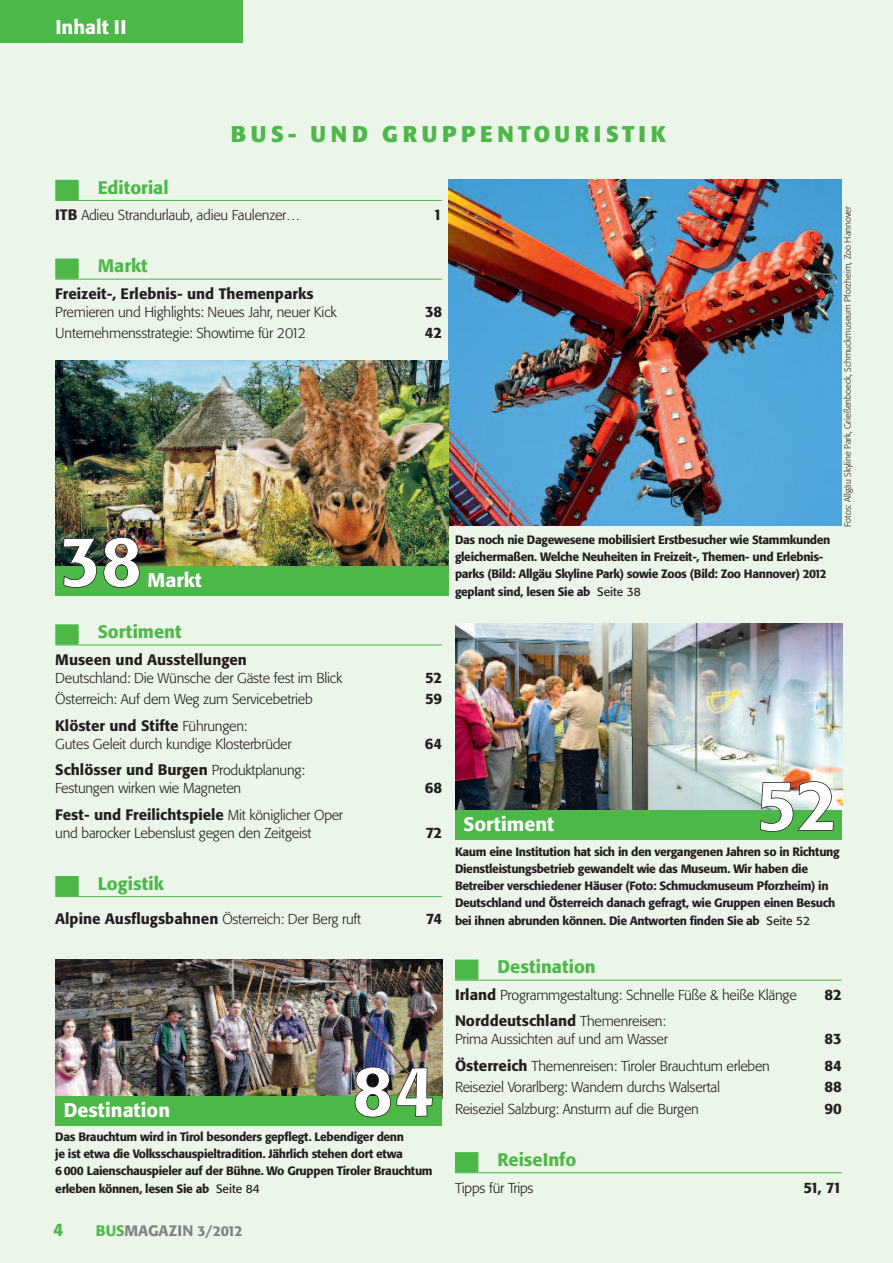
<style>
.page{position:relative;width:893px;height:1263px;background:#ebf5e9}
.page>*{position:absolute;margin:0;border:0;box-sizing:border-box;transform-origin:0 0}
.t1{font:700 22.5px "Formata BQ";letter-spacing:.195em;color:#4cb848}
.t2{font:500 19.5px "Formata BQ";color:#fff}
.t3{font:500 18px "Formata BQ";color:#4cb848}
.t4{font:500 15px "Formata BQ";color:#231f20}
.t5{font:500 15px "Formata BQ";color:#808285}
.t6{font:300 14.25px "Formata BQ";letter-spacing:-.02em;color:#231f20}
.t7{font:500 12px/17.2px "Formata BQ";letter-spacing:-.03em;color:#231f20}
.t8{font:300 9px "Formata BQ";color:#231f20}
.s1{font-weight:500;font-size:15px}
.s2{font-weight:400}
.s3{font-weight:300;font-size:14.25px}
.s4{color:#4cb848}
.s5{font-size:14.25px}
</style>
<div class="page">
<div style="left:0;top:0;width:243px;height:43px;background:#4cb848"></div>
<div style="left:455px;top:959px;width:23px;height:21px;background:#4cb848"></div>
<hr style="left:455px;top:980px;width:387px;height:1px;background:#4cb848">
<div style="left:455px;top:1152px;width:23px;height:20px;background:#4cb848"></div>
<hr style="left:455px;top:1172px;width:387px;height:1px;background:#4cb848">
<div style="left:55px;top:180px;width:24px;height:20px;background:#4cb848"></div>
<hr style="left:55px;top:200px;width:387px;height:1px;background:#4cb848">
<div style="left:55px;top:258px;width:24px;height:21px;background:#4cb848"></div>
<hr style="left:55px;top:279px;width:387px;height:1px;background:#4cb848">
<div style="left:55px;top:624px;width:24px;height:21px;background:#4cb848"></div>
<hr style="left:55px;top:645px;width:387px;height:1px;background:#4cb848">
<div style="left:55px;top:876px;width:24px;height:20px;background:#4cb848"></div>
<hr style="left:55px;top:896px;width:387px;height:1px;background:#4cb848">
<img style="left:455px;top:623px;width:387px;height:187px">
<div style="left:455px;top:810px;width:387px;height:30px;background:#4cb848"></div>
<img style="left:449px;top:180px;width:393px;height:346px">
<img style="left:55px;top:360px;width:394px;height:206px">
<div style="left:55px;top:566px;width:394px;height:30px;background:#4cb848"></div>
<img style="left:55px;top:959px;width:387px;height:137px">
<div style="left:55px;top:1096px;width:387px;height:29px;background:#4cb848"></div>
<svg style="left:760px;top:781px;width:74px;height:51px"></svg>
<img style="left:355px;top:1067px;width:78px;height:50px">
<svg style="left:63px;top:537px;width:77px;height:51px"></svg>
<h2 class="t2" style="left:56px;top:16px;width:73px">Inhalt II</h2>
<h1 class="t1" style="left:231px;top:121px;width:437px">BUS- UND GRUPPENTOURISTIK</h1>
<h3 class="t3" style="left:98px;top:177px;width:72px">Editorial</h3>
<p class="t6" style="left:55px;top:208px;width:247px"><span class="s1">ITB</span> Adieu Strandurlaub, adieu Faulenzer…</p>
<p class="t4" style="left:433px;top:207px;width:10px">1</p>
<h3 class="t3" style="left:98px;top:256px;width:51px">Markt</h3>
<p class="t4" style="left:55px;top:285px;width:260px">Freizeit-, Erlebnis- und Themenparks</p>
<p class="t6" style="left:55px;top:304px;width:283px">Premieren und Highlights: Neues Jahr, neuer Kick</p>
<p class="t4" style="left:425px;top:303px;width:19px">38</p>
<p class="t6" style="left:55px;top:326px;width:252px">Unternehmensstrategie: Showtime für 2012</p>
<p class="t4" style="left:425px;top:325px;width:19px">42</p>
<h2 class="t2" style="left:148px;top:569px;width:56px">Markt</h2>
<p class="t7" style="left:455px;top:531px;width:377px">Das noch nie Dagewesene mobilisiert Erstbesucher wie Stammkunden gleichermaßen. Welche Neuheiten in Freizeit-, Themen- und Erlebnis&shy;parks (Bild: Allgäu Skyline Park) sowie Zoos (Bild: Zoo Hannover) 2012</p>
<p class="t7" style="left:455px;top:583px;width:187px">geplant sind, lesen Sie ab <span class="s2">Seite 38</span></p>
<p class="t8" style="left:843px;top:527px;width:322px;rotate:-90deg">Fotos: Allgäu Skyline Park, Grießenboeck, Schmuckmuseum Pforzheim, Zoo Hannover</p>
<h3 class="t3" style="left:98px;top:622px;width:85px">Sortiment</h3>
<p class="t4" style="left:55px;top:651px;width:193px">Museen und Ausstellungen</p>
<p class="t6" style="left:55px;top:670px;width:289px">Deutschland: Die Wünsche der Gäste fest im Blick</p>
<p class="t4" style="left:425px;top:669px;width:19px">52</p>
<p class="t6" style="left:55px;top:691px;width:259px">Österreich: Auf dem Weg zum Servicebetrieb</p>
<p class="t4" style="left:425px;top:690px;width:19px">59</p>
<p class="t4" style="left:55px;top:717px;width:194px">Klöster und Stifte <span class="s3">Führungen:</span></p>
<p class="t6" style="left:55px;top:736px;width:238px">Gutes Geleit durch kundige Klosterbrüder</p>
<p class="t4" style="left:425px;top:735px;width:19px">64</p>
<p class="t4" style="left:55px;top:761px;width:251px">Schlösser und Burgen <span class="s3">Produktplanung:</span></p>
<p class="t6" style="left:55px;top:780px;width:187px">Festungen wirken wie Magneten</p>
<p class="t4" style="left:425px;top:779px;width:19px">68</p>
<p class="t4" style="left:55px;top:806px;width:289px">Fest- und Freilichtspiele <span class="s3">Mit königlicher Oper</span></p>
<p class="t6" style="left:55px;top:825px;width:258px">und barocker Lebenslust gegen den Zeitgeist</p>
<p class="t4" style="left:425px;top:824px;width:18px">72</p>
<h3 class="t3" style="left:98px;top:873px;width:67px">Logistik</h3>
<p class="t6" style="left:55px;top:911px;width:307px"><span class="s1">Alpine Ausflugsbahnen</span> Österreich: Der Berg ruft</p>
<p class="t4" style="left:426px;top:910px;width:18px">74</p>
<h2 class="t2" style="left:64px;top:1099px;width:108px">Destination</h2>
<p class="t7" style="left:55px;top:1128px;width:379px">Das Brauchtum wird in Tirol besonders gepflegt. Lebendiger denn<br>je ist etwa die Volksschauspieltradition. Jährlich stehen dort etwa 6000 Laienschauspieler auf der Bühne. Wo Gruppen Tiroler Brauchtum erleben können, lesen Sie ab <span class="s2">Seite 84</span></p>
<h3 class="t3" style="left:53px;top:1219px;width:12px">4</h3>
<p class="t5" style="left:96px;top:1222px;width:148px"><span class="s4">BUS</span>MAGAZIN <span class="s5">3/2012</span></p>
<h2 class="t2" style="left:463px;top:814px;width:92px">Sortiment</h2>
<p class="t7" style="left:455px;top:843px;width:386px">Kaum eine Institution hat sich in den vergangenen Jahren so in Richtung Dienstleistungsbetrieb gewandelt wie das Museum. Wir haben die Betreiber verschiedener Häuser (Foto: Schmuckmuseum Pforzheim) in Deutschland und Österreich danach gefragt, wie Gruppen einen Besuch bei ihnen abrunden können. Die Antworten finden Sie ab <span class="s2">Seite 52</span></p>
<h3 class="t3" style="left:497px;top:957px;width:100px">Destination</h3>
<p class="t6" style="left:455px;top:987px;width:343px"><span class="s1">Irland</span> Programmgestaltung: Schnelle Füße &amp; heiße Klänge</p>
<p class="t4" style="left:824px;top:986px;width:19px">82</p>
<p class="t4" style="left:455px;top:1013px;width:212px">Norddeutschland <span class="s3">Themenreisen:</span></p>
<p class="t6" style="left:455px;top:1032px;width:214px">Prima Aussichten auf und am Wasser</p>
<p class="t4" style="left:824px;top:1031px;width:19px">83</p>
<p class="t6" style="left:455px;top:1058px;width:316px"><span class="s1">Österreich</span> Themenreisen: Tiroler Brauchtum erleben</p>
<p class="t4" style="left:824px;top:1057px;width:19px">84</p>
<p class="t6" style="left:455px;top:1080px;width:267px">Reiseziel Vorarlberg: Wandern durchs Walsertal</p>
<p class="t4" style="left:824px;top:1079px;width:19px">88</p>
<p class="t6" style="left:455px;top:1101px;width:245px">Reiseziel Salzburg: Ansturm auf die Burgen</p>
<p class="t4" style="left:824px;top:1100px;width:19px">90</p>
<h3 class="t3" style="left:497px;top:1149px;width:80px">ReiseInfo</h3>
<p class="t6" style="left:455px;top:1180px;width:80px">Tipps für Trips</p>
<p class="t4" style="left:803px;top:1179px;width:40px">51, 71</p>
</div>
